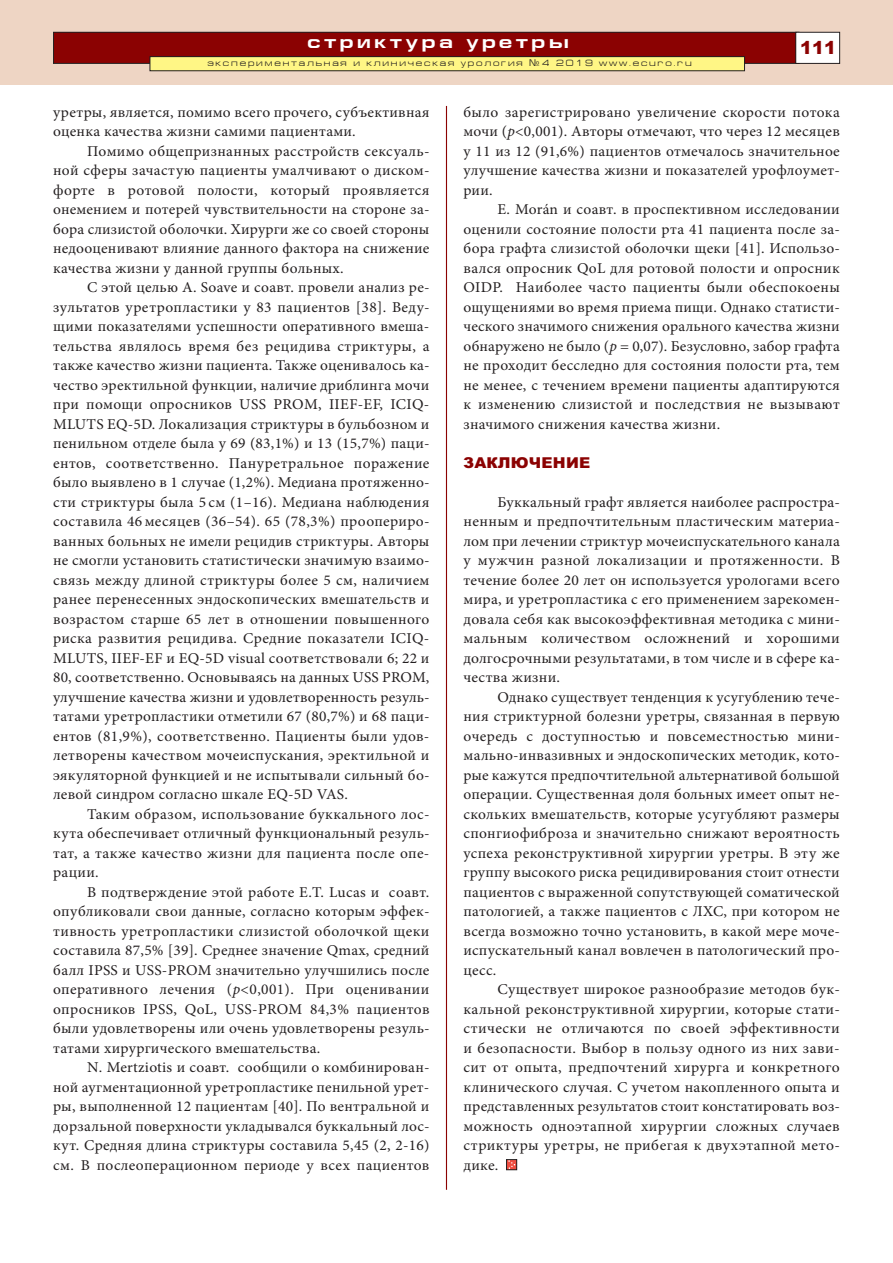
<style>
.page{position:relative;width:893px;height:1263px;background:#fff}
.page>*{position:absolute;margin:0;border:0;box-sizing:border-box;transform-origin:0 0}
.t1{font:700 18px "Europe Ext";letter-spacing:.2em;color:#fff}
.t2{font:900 18px "Arial";color:#8b0202}
.t3{font:15px/19.5px "Minion Pro";letter-spacing:.015em;color:#231f20;text-align:justify}
.t4{font:15px/19.5px "Minion Pro";letter-spacing:.015em;color:#231f20;text-align:justify;scale:1.04 1}
.t5{font:900 15px "Arial";letter-spacing:.015em;color:#8b0202}
.t6{font:9px "Europe Ext Normal";letter-spacing:.2em;color:#231f20}
.s1{font-family:"Europe"}
.s2{font-style:italic}
</style>
<div class="page">
<div style="left:506px;top:1159px;width:11px;height:11px;border:1px solid #231f20"></div>
<svg style="left:507px;top:1159px;width:9px;height:10px"></svg>
<hr style="left:446px;top:106px;width:1px;height:1084px;background:#8b0202">
<div style="left:0;top:0;width:893px;height:85px;background:#eed5c4"></div>
<div style="left:54px;top:33px;width:745px;height:30px;background:#8b0202"></div>
<div style="left:53px;top:32px;width:746px;height:32px;border:1px solid #231f20"></div>
<div style="left:796px;top:33px;width:43px;height:30px;background:#fff"></div>
<div style="left:795px;top:32px;width:45px;height:32px;border:1px solid #231f20"></div>
<div style="left:150px;top:57px;width:594px;height:13px;background:#fff685"></div>
<div style="left:150px;top:56px;width:595px;height:15px;border:1px solid #231f20"></div>
<p class="t1" style="left:307px;top:31px;width:263px">стриктура уретры</p>
<p class="t6" style="left:207px;top:58px;width:486px">экспериментальная и клиническая урология <span class="s1">¹</span>4 2019 www.ecuro.ru</p>
<p class="t2" style="left:800px;top:37px;width:38px">111</p>
<p class="t3" style="left:53px;top:104px;width:378px">уретры, является, помимо всего прочего, субъективная оценка качества жизни самими пациентами.</p>
<p class="t3" style="left:53px;top:143px;width:378px;text-indent:34px">Помимо общепризнанных расстройств сексуаль&shy;ной сферы зачастую пациенты умалчивают о диском&shy;форте в ротовой полости, который проявляется онемением и потерей чувствительности на стороне за&shy;бора слизистой оболочки. Хирурги же со своей стороны недооценивают влияние данного фактора на снижение качества жизни у данной группы больных.</p>
<p class="t3" style="left:53px;top:279px;width:378px;text-indent:34px">С этой целью A. Soave и соавт. провели анализ ре&shy;зультатов уретропластики у 83 пациентов [38]. Веду&shy;щими показателями успешности оперативного вмеша&shy;тельства являлось время без рецидива стриктуры, а также качество жизни пациента. Также оценивалось ка&shy;чество эректильной функции, наличие дриблинга мочи при помощи опросников USS PROM, IIEF-EF, ICIQ-MLUTS EQ-5D. Локализация стриктуры в бульбозном и пенильном отделе была у 69 (83,1%) и 13 (15,7%) паци&shy;ентов, соответственно. Пануретральное поражение было выявлено в 1 случае (1,2%). Медиана протяженно&shy;сти стриктуры была 5 см (1–16). Медиана наблюдения составила 46 месяцев (36–54). 65 (78,3%) проопериро&shy;ванных больных не имели рецидив стриктуры. Авторы не смогли установить статистически значимую взаимо&shy;связь между длиной стриктуры более 5 см, наличием ранее перенесенных эндоскопических вмешательств и возрастом старше 65 лет в отношении повышенного риска развития рецидива. Средние показатели ICIQ-MLUTS, IIEF-EF и EQ-5D visual соответствовали 6; 22 и 80, соответственно. Основываясь на данных USS PROM, улучшение качества жизни и удовлетворенность резуль&shy;татами уретропластики отметили 67 (80,7%) и 68 паци&shy;ентов (81,9%), соответственно. Пациенты были удов&shy;летворены качеством мочеиспускания, эректильной и эякуляторной функцией и не испытывали сильный бо&shy;левой синдром согласно шкале EQ-5D VAS.</p>
<p class="t3" style="left:53px;top:806px;width:378px;text-indent:34px">Таким образом, использование буккального лос&shy;кута обеспечивает отличный функциональный резуль&shy;тат, а также качество жизни для пациента после опе&shy;рации.</p>
<p class="t3" style="left:53px;top:884px;width:378px;text-indent:34px">В подтверждение этой работе E.T. Lucas и соавт. опубликовали свои данные, согласно которым эффек&shy;тивность уретропластики слизистой оболочкой щеки составила 87,5% [39]. Среднее значение Qmax, средний балл IPSS и USS-PROM значительно улучшились после оперативного лечения (<span class="s2">р</span>&lt;0,001). При оценивании опросников IPSS, QoL, USS-PROM 84,3% пациентов были удовлетворены или очень удовлетворены резуль&shy;татами хирургического вмешательства.</p>
<p class="t3" style="left:53px;top:1059px;width:378px;text-indent:34px">N. Mertziotis и соавт. сообщили о комбинирован&shy;ной аугментационной уретропластике пенильной урет&shy;ры, выполненной 12 пациентам [40]. По вентральной и дорзальной поверхности укладывался буккальный лос&shy;кут. Средняя длина стриктуры составила 5,45 (2, 2-16) см. В послеоперационном периоде у всех пациентов</p>
<p class="t3" style="left:463px;top:104px;width:378px">было зарегистрировано увеличение скорости потока мочи (<span class="s2">р</span>&lt;0,001). Авторы отмечают, что через 12 месяцев у 11 из 12 (91,6%) пациентов отмечалось значительное улучшение качества жизни и показателей урофлоумет&shy;рии.</p>
<p class="t3" style="left:463px;top:201px;width:378px;text-indent:34px">E. Morán и соавт. в проспективном исследовании оценили состояние полости рта 41 пациента после за&shy;бора графта слизистой оболочки щеки [41]. Использо&shy;вался опросник QoL для ротовой полости и опросник OIDP. Наиболее часто пациенты были обеспокоены ощущениями во время приема пищи. Однако статисти&shy;ческого значимого снижения орального качества жизни обнаружено не было (<span class="s2">р</span> = 0,07). Безусловно, забор графта не проходит бесследно для состояния полости рта, тем не менее, с течением времени пациенты адаптируются к изменению слизистой и последствия не вызывают значимого снижения качества жизни.</p>
<p class="t5" style="left:463px;top:454px;width:128px">ЗАКЛЮЧЕНИЕ</p>
<p class="t4" style="left:463px;top:494px;width:364px;text-indent:34px">Буккальный графт является наиболее распростра&shy;ненным и предпочтительным пластическим материа&shy;лом при лечении стриктур мочеиспускательного канала у мужчин разной локализации и протяженности. В течение более 20 лет он используется урологами всего мира, и уретропластика с его применением зарекомен&shy;довала себя как высокоэффективная методика с мини&shy;мальным количеством осложнений и хорошими долгосрочными результатами, в том числе и в сфере ка&shy;чества жизни.</p>
<p class="t3" style="left:463px;top:689px;width:378px;text-indent:34px">Однако существует тенденция к усугублению тече&shy;ния стриктурной болезни уретры, связанная в первую очередь с доступностью и повсеместностью мини&shy;мально-инвазивных и эндоскопических методик, кото&shy;рые кажутся предпочтительной альтернативой большой операции. Существенная доля больных имеет опыт не&shy;скольких вмешательств, которые усугубляют размеры спонгиофиброза и значительно снижают вероятность успеха реконструктивной хирургии уретры. В эту же группу высокого риска рецидивирования стоит отнести пациентов с выраженной сопутствующей соматической патологией, а также пациентов с ЛХС, при котором не всегда возможно точно установить, в какой мере моче&shy;испускательный канал вовлечен в патологический про&shy;цесс.</p>
<p class="t4" style="left:463px;top:981px;width:364px;text-indent:34px">Существует широкое разнообразие методов бук&shy;кальной реконструктивной хирургии, которые стати&shy;стически не отличаются по своей эффективности и безопасности. Выбор в пользу одного из них зави&shy;сит от опыта, предпочтений хирурга и конкретного клинического случая. С учетом накопленного опыта и представленных результатов стоит констатировать воз&shy;можность одноэтапной хирургии сложных случаев стриктуры уретры, не прибегая к двухэтапной мето&shy;дике.</p>
</div>
